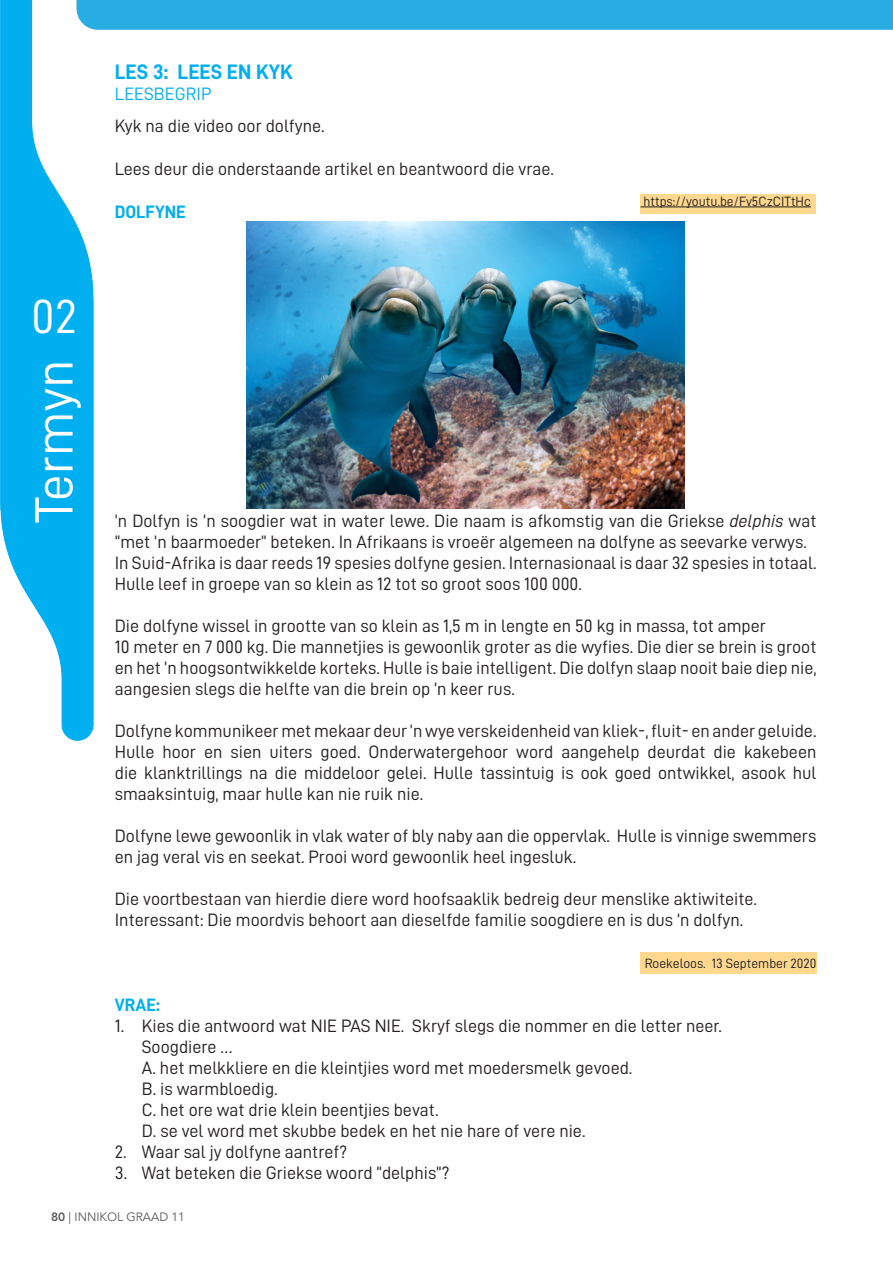
<style>
.page{position:relative;width:893px;height:1263px;background:#fff}
.page>*{position:absolute;margin:0;border:0;box-sizing:border-box;transform-origin:0 0}
.t1{font:54px "D DIN";color:#fff}
.t2{font:48px "D DIN";color:#fff}
.t3{font:21px "D DIN Bold";color:#00aeef}
.t4{font:18px/21px "D DIN";color:#231f20}
.t5{font:18px "D DIN Bold";color:#00aeef}
.t6{font:18px "D DIN";color:#00aeef}
.t7{font:13.5px "D DIN";color:#231f20}
.t8{font:12px "Avenir LT Std";color:#57585a}
.s1{font-family:"D DIN Italic"}
.s2{font-weight:800}
</style>
<div class="page">
<div style="left:640px;top:952px;width:176px;height:22px;background:#fed88f"></div>
<img style="left:0;top:0;width:94px;height:740px">
<img style="left:247px;top:222px;width:438px;height:287px">
<div style="left:640px;top:194px;width:176px;height:20px;background:#fed88f"></div>
<hr style="left:640px;top:207px;width:171px;height:1px;background:#231f20">
<div style="left:77px;top:0;width:816px;height:30px;background:#27ade2"></div>
<p class="t2" style="left:31px;top:290px;width:48px">02</p>
<p class="t1" style="left:24px;top:523px;width:165px;rotate:-90deg">Termyn</p>
<p class="t3" style="left:115px;top:60px;width:180px">LES 3: LEES EN KYK</p>
<p class="t6" style="left:115px;top:84px;width:98px">LEESBEGRIP</p>
<p class="t4" style="left:115px;top:115px;width:211px">Kyk na die video oor dolfyne.</p>
<p class="t4" style="left:115px;top:158px;width:441px">Lees deur die onderstaande artikel en beantwoord die vrae.</p>
<p class="t5" style="left:115px;top:202px;width:72px">DOLFYNE</p>
<p class="t7" style="left:643px;top:194px;width:169px">https://youtu.be/Fv5CzCITtHc</p>
<p class="t4" style="left:115px;top:510px;width:703px">’n Dolfyn is ’n soogdier wat in water lewe. Die naam is afkomstig van die Griekse <span class="s1">delphis</span> wat “met ’n baarmoeder” beteken. In Afrikaans is vroeër algemeen na dolfyne as seevarke verwys.</p>
<p class="t4" style="left:115px;top:552px;width:703px">In Suid-Afrika is daar reeds 19 spesies dolfyne gesien. Internasionaal is daar 32 spesies in totaal.<br>Hulle leef in groepe van so klein as 12 tot so groot soos 100 000.</p>
<p class="t4" style="left:115px;top:615px;width:653px">Die dolfyne wissel in grootte van so klein as 1,5 m in lengte en 50 kg in massa, tot amper</p>
<p class="t4" style="left:115px;top:636px;width:703px;text-align:justify">10 meter en 7 000 kg. Die mannetjies is gewoonlik groter as die wyfies. Die dier se brein is groot en het ’n hoogsontwikkelde korteks. Hulle is baie intelligent. Die dolfyn slaap nooit baie diep nie, aangesien slegs die helfte van die brein op ’n keer rus.</p>
<p class="t4" style="left:115px;top:720px;width:703px;text-align:justify">Dolfyne kommunikeer met mekaar deur ’n wye verskeidenheid van kliek-, fluit- en ander geluide.<br>Hulle hoor en sien uiters goed. Onderwatergehoor word aangehelp deurdat die kakebeen die klanktrillings na die middeloor gelei. Hulle tassintuig is ook goed ontwikkel, asook hul smaaksintuig, maar hulle kan nie ruik nie.</p>
<p class="t4" style="left:115px;top:825px;width:703px">Dolfyne lewe gewoonlik in vlak water of bly naby aan die oppervlak. Hulle is vinnige swemmers en jag veral vis en seekat. Prooi word gewoonlik heel ingesluk.</p>
<p class="t4" style="left:115px;top:888px;width:644px">Die voortbestaan van hierdie diere word hoofsaaklik bedreig deur menslike aktiwiteite.</p>
<p class="t4" style="left:115px;top:909px;width:630px">Interessant: Die moordvis behoort aan dieselfde familie soogdiere en is dus ’n dolfyn.</p>
<p class="t7" style="left:645px;top:956px;width:173px">Roekeloos. 13 September 2020</p>
<p class="t5" style="left:115px;top:995px;width:47px">VRAE:</p>
<p class="t4" style="left:142px;top:1015px;width:582px;text-indent:-27px">1. Kies die antwoord wat NIE PAS NIE. Skryf slegs die nommer en die letter neer.<br>Soogdiere …<br>A. het melkkliere en die kleintjies word met moedersmelk gevoed.<br>B. is warmbloedig.<br>C. het ore wat drie klein beentjies bevat.<br>D. se vel word met skubbe bedek en het nie hare of vere nie.</p>
<p class="t4" style="left:115px;top:1141px;width:234px">2. Waar sal jy dolfyne aantref?</p>
<p class="t4" style="left:115px;top:1162px;width:336px">3. Wat beteken die Griekse woord “delphis”?</p>
<p class="t8" style="left:51px;top:1210px;width:135px"><span class="s2">80</span> | INNIKOL GRAAD 11</p>
</div>
